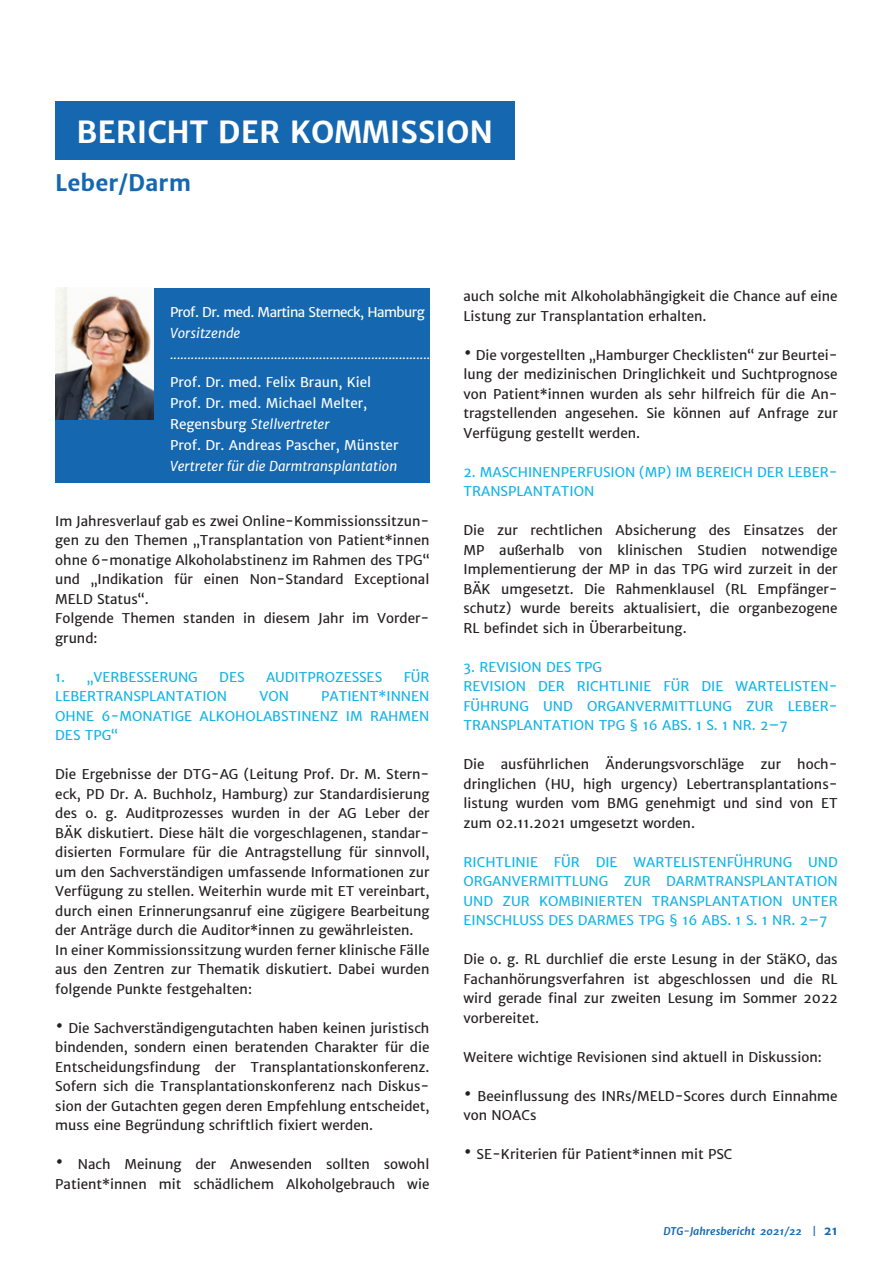
<style>
.page{position:relative;width:893px;height:1263px;background:#fff}
.page>*{position:absolute;margin:0;border:0;box-sizing:border-box;transform-origin:0 0}
.t1{font:700 30px "Merriweather Sans";color:#fff}
.t2{font:700 22.5px "Merriweather Sans";color:#1567b0}
.t3{font:13.5px/19.5px "Merriweather Sans";color:#231f20}
.t4{font:13.5px/19.5px "Merriweather Sans";color:#13b3e7;text-align:justify}
.t5{font:italic 13.5px/21px "Merriweather Sans";color:#fff}
.t6{font:13.5px/21px "Merriweather Sans";color:#fff}
.t7{font:13.5px "Merriweather Sans";letter-spacing:-.04em;color:#fff}
.t8{font:italic 700 10.5px "Merriweather Sans";color:#1567b0}
.s1{font-style:italic}
.s2{font-size:21px}
.s3{font-style:normal;font-size:12px}
</style>
<div class="page">
<div style="left:55px;top:101px;width:459px;height:58px;background:#1567b0"></div>
<div style="left:55px;top:288px;width:374px;height:194px;background:#1567b0"></div>
<img style="left:55px;top:288px;width:98px;height:132px">
<h1 class="t1" style="left:77px;top:113px;width:418px">BERICHT DER KOMMISSION</h1>
<h2 class="t2" style="left:55px;top:169px;width:138px">Leber/Darm</h2>
<p class="t7" style="left:170px;top:304px;width:256px">Prof. Dr. med. Martina Sterneck, Hamburg</p>
<p class="t5" style="left:170px;top:323px;width:262px">Vorsitzende ...........................................................................</p>
<p class="t6" style="left:170px;top:372px;width:230px">Prof. Dr. med. Felix Braun, Kiel<br>Prof. Dr. med. Michael Melter,<br>Regensburg <span class="s1">Stellvertreter<br></span>Prof. Dr. Andreas Pascher, Münster</p>
<p class="t5" style="left:170px;top:456px;width:229px">Vertreter für die Darmtransplantation</p>
<p class="t3" style="left:55px;top:511px;width:376px">Im Jahresverlauf gab es zwei Online-Kommissionssitzun&shy;gen zu den Themen „Transplantation von Patient*innen ohne 6-monatige Alkoholabstinenz im Rahmen des TPG“ und „Indikation für einen Non-Standard Exceptional MELD Status“.<br>Folgende Themen standen in diesem Jahr im Vorder&shy;grund:</p>
<p class="t4" style="left:55px;top:667px;width:144px">1. „VERBESSERUNG</p>
<p class="t4" style="left:219px;top:667px;width:27px">DES</p>
<p class="t4" style="left:266px;top:667px;width:118px">AUDITPROZESSES</p>
<p class="t4" style="left:404px;top:667px;width:27px">FÜR</p>
<p class="t4" style="left:55px;top:687px;width:173px">LEBERTRANSPLANTATION</p>
<p class="t4" style="left:259px;top:687px;width:31px">VON</p>
<p class="t4" style="left:55px;top:687px;width:376px;text-indent:266px">PATIENT*INNEN OHNE 6-MONATIGE ALKOHOLABSTINENZ IM RAHMEN DES TPG“</p>
<p class="t3" style="left:55px;top:765px;width:376px">Die Ergebnisse der DTG-AG (Leitung Prof. Dr. M. Stern&shy;eck, PD Dr. A. Buchholz, Hamburg) zur Standardisierung des o. g. Auditprozesses wurden in der AG Leber der BÄK diskutiert. Diese hält die vorgeschlagenen, standar&shy;disierten Formulare für die Antragstellung für sinnvoll, um den Sachverständigen umfassende Informationen zur Verfügung zu stellen. Weiterhin wurde mit ET vereinbart, durch einen Erinnerungsanruf eine zügigere Bearbeitung der Anträge durch die Auditor*innen zu gewährleisten.<br>In einer Kommissionssitzung wurden ferner klinische Fälle aus den Zentren zur Thematik diskutiert. Dabei wurden folgende Punkte festgehalten:</p>
<p class="t3" style="left:55px;top:1018px;width:376px;text-align:justify"><span class="s2">•</span> Die Sachverständigengutachten haben keinen juristisch bindenden, sondern einen beratenden Charakter für die Entscheidungsfindung der Transplantationskonferenz.<br>Sofern sich die Transplantationskonferenz nach Diskus&shy;sion der Gutachten gegen deren Empfehlung entscheidet, muss eine Begründung schriftlich fixiert werden.</p>
<p class="t3" style="left:55px;top:1155px;width:376px"><span class="s2">•</span> Nach Meinung der Anwesenden sollten sowohl<br>Patient*innen mit schädlichem Alkoholgebrauch wie</p>
<p class="t3" style="left:463px;top:287px;width:376px">auch solche mit Alkoholabhängigkeit die Chance auf eine<br>Listung zur Transplantation erhalten.</p>
<p class="t3" style="left:463px;top:345px;width:376px;text-align:justify"><span class="s2">•</span> Die vorgestellten „Hamburger Checklisten“ zur Beurtei&shy;lung der medizinischen Dringlichkeit und Suchtprognose von Patient*innen wurden als sehr hilfreich für die An&shy;tragstellenden angesehen. Sie können auf Anfrage zur Verfügung gestellt werden.</p>
<p class="t4" style="left:463px;top:462px;width:376px">2. MASCHINENPERFUSION (MP) IM BEREICH DER LEBER-<br>TRANSPLANTATION</p>
<p class="t3" style="left:463px;top:521px;width:376px;text-align:justify">Die zur rechtlichen Absicherung des Einsatzes der MP außerhalb von klinischen Studien notwendige Implementierung der MP in das TPG wird zurzeit in der BÄK umgesetzt. Die Rahmenklausel (RL Empfänger&shy;schutz) wurde bereits aktualisiert, die organbezogene RL befindet sich in Überarbeitung.</p>
<p class="t4" style="left:463px;top:657px;width:376px;text-align:left">3. REVISION DES TPG<br>REVISION DER RICHTLINIE FÜR DIE WARTELISTEN-FÜHRUNG UND ORGANVERMITTLUNG ZUR LEBER-TRANSPLANTATION TPG § 16 ABS. 1 S. 1 NR. 2–7</p>
<p class="t3" style="left:463px;top:755px;width:376px;text-align:justify">Die ausführlichen Änderungsvorschläge zur hoch&shy;dringlichen (HU, high urgency) Lebertransplantations&shy;listung wurden vom BMG genehmigt und sind von ET zum 02.11.2021 umgesetzt worden.</p>
<p class="t4" style="left:463px;top:852px;width:376px">RICHTLINIE FÜR DIE WARTELISTENFÜHRUNG UND ORGANVERMITTLUNG ZUR DARMTRANSPLANTATION UND ZUR KOMBINIERTEN TRANSPLANTATION UNTER EINSCHLUSS DES DARMES TPG § 16 ABS. 1 S. 1 NR. 2–7</p>
<p class="t3" style="left:463px;top:950px;width:376px;text-align:justify">Die o. g. RL durchlief die erste Lesung in der StäKO, das Fachanhörungsverfahren ist abgeschlossen und die RL wird gerade final zur zweiten Lesung im Sommer 2022 vorbereitet.</p>
<p class="t3" style="left:463px;top:1047px;width:360px">Weitere wichtige Revisionen sind aktuell in Diskussion:</p>
<p class="t3" style="left:463px;top:1086px;width:376px"><span class="s2">•</span> Beeinflussung des INRs/MELD-Scores durch Einnahme von NOACs</p>
<p class="t3" style="left:463px;top:1145px;width:271px"><span class="s2">•</span> SE-Kriterien für Patient*innen mit PSC</p>
<p class="t8" style="left:663px;top:1224px;width:176px">DTG-Jahresbericht 2021/22 | <span class="s3">21</span></p>
</div>
